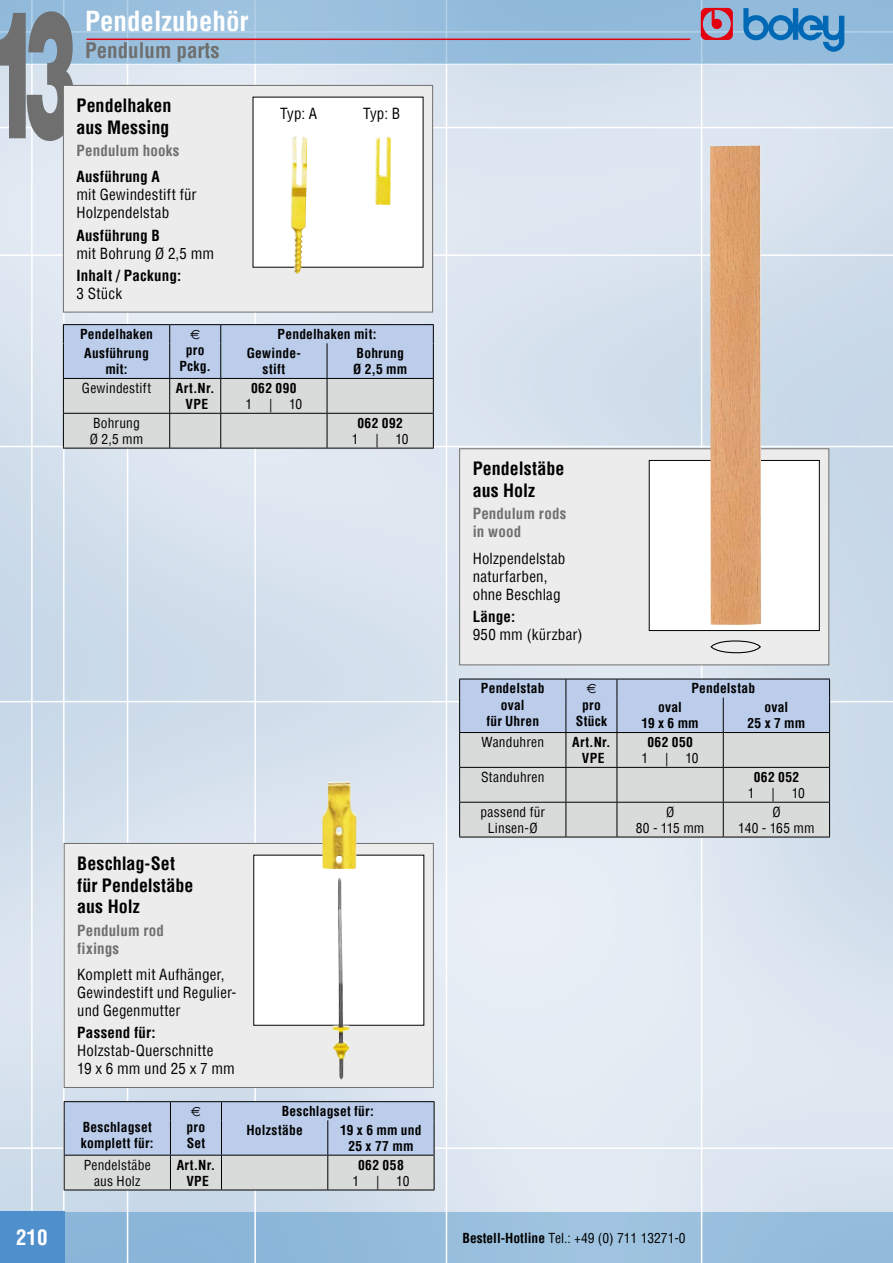
<style>
.page{position:relative;width:893px;height:1263px;background:#fff}
.page>*{position:absolute;margin:0;border:0;box-sizing:border-box;transform-origin:0 0}
.t1{font:900 180px "Helvetica";color:#6f6f6f;scale:.45 1}
.t2{font:700 condensed 27px "Helvetica";color:#fff}
.t3{font:700 condensed 21px "Helvetica";color:#6f6f6f}
.t4{font:700 condensed 21px "Helvetica";color:#fff}
.t5{font:700 condensed 18px/21.6px "Helvetica";color:#000}
.t6{font:condensed 15px/18px "Helvetica";letter-spacing:.01em;color:#000}
.t7{font:700 condensed 15px "Helvetica";letter-spacing:.01em;color:#000}
.t8{font:700 condensed 15px/18px "Helvetica";letter-spacing:.01em;color:#6f6f6f}
.t9{font:700 condensed 13.5px/16.2px "Helvetica";letter-spacing:.02em;color:#000;text-align:center}
.t10{font:condensed 13.5px/16.2px "Helvetica";letter-spacing:.015em;color:#000;text-align:center}
.s1{font-weight:700}
</style>
<div class="page">
<img style="left:0;top:65px;width:892px;height:1147px">
<div style="left:62px;top:1212px;width:831px;height:51px;background:#94bcdc"></div>
<hr style="left:127px;top:0;width:1px;height:1263px;background:#fff">
<hr style="left:254px;top:0;width:2px;height:1263px;background:#fff">
<hr style="left:446px;top:0;width:1px;height:1263px;background:#fff">
<hr style="left:701px;top:0;width:1px;height:1263px;background:#fff">
<hr style="left:0;top:254px;width:893px;height:2px;background:#fff">
<hr style="left:0;top:446px;width:893px;height:1px;background:#fff">
<hr style="left:0;top:701px;width:893px;height:1px;background:#fff">
<hr style="left:0;top:1147px;width:893px;height:2px;background:#fff">
<hr style="left:0;top:127px;width:893px;height:1px;background:#fff">
<hr style="left:63px;top:0;width:2px;height:1263px;background:#fff">
<hr style="left:31px;top:0;width:2px;height:1263px;background:#fff">
<div style="left:0;top:0;width:893px;height:64px;background:#96bcdc"></div>
<div style="left:0;top:1212px;width:65px;height:51px;background:#4f8fcc"></div>
<svg style="left:701px;top:8px;width:32px;height:32px"></svg>
<svg style="left:743px;top:8px;width:101px;height:44px"></svg>
<hr style="left:86px;top:39px;width:604px;height:1px;background:#e3000f">
<hr style="left:892px;top:1212px;width:1px;height:51px;background:#0068b4">
<hr style="left:892px;top:0;width:1px;height:64px;background:#0068b4">
<hr style="left:63px;top:448px;width:107px;height:1px;background:#000">
<hr style="left:170px;top:448px;width:51px;height:1px;background:#000">
<hr style="left:221px;top:448px;width:106px;height:1px;background:#000">
<hr style="left:327px;top:448px;width:107px;height:1px;background:#000">
<hr style="left:170px;top:324px;width:51px;height:1px;background:#000">
<hr style="left:221px;top:324px;width:106px;height:1px;background:#000">
<hr style="left:327px;top:324px;width:107px;height:1px;background:#000">
<hr style="left:63px;top:324px;width:107px;height:1px;background:#000">
<svg style="left:63px;top:325px;width:371px;height:123px"></svg>
<hr style="left:63px;top:344px;width:1px;height:34px;background:#000">
<hr style="left:169px;top:344px;width:1px;height:34px;background:#000">
<hr style="left:63px;top:378px;width:107px;height:1px;background:#000">
<hr style="left:459px;top:837px;width:107px;height:1px;background:#000">
<hr style="left:566px;top:837px;width:51px;height:1px;background:#000">
<hr style="left:617px;top:837px;width:106px;height:1px;background:#000">
<hr style="left:723px;top:837px;width:107px;height:1px;background:#000">
<svg style="left:459px;top:679px;width:371px;height:158px"></svg>
<hr style="left:459px;top:698px;width:1px;height:34px;background:#000">
<hr style="left:566px;top:698px;width:1px;height:34px;background:#000">
<hr style="left:459px;top:732px;width:107px;height:1px;background:#000">
<hr style="left:170px;top:1101px;width:51px;height:1px;background:#000">
<hr style="left:221px;top:1101px;width:107px;height:1px;background:#000">
<hr style="left:328px;top:1101px;width:106px;height:1px;background:#000">
<hr style="left:64px;top:1101px;width:106px;height:1px;background:#000">
<svg style="left:64px;top:1102px;width:371px;height:88px"></svg>
<hr style="left:64px;top:1120px;width:1px;height:35px;background:#000">
<hr style="left:170px;top:1120px;width:1px;height:35px;background:#000">
<hr style="left:64px;top:1155px;width:106px;height:1px;background:#000">
<div style="left:63px;top:85px;width:370px;height:227px;background:#ececec"></div>
<div style="left:63px;top:85px;width:370px;height:227px;border:1px solid #6f6f6f"></div>
<div style="left:253px;top:97px;width:170px;height:170px;background:#fff"></div>
<div style="left:460px;top:449px;width:369px;height:216px;background:#ececec"></div>
<div style="left:459px;top:448px;width:370px;height:217px;border:1px solid #6f6f6f"></div>
<div style="left:649px;top:460px;width:170px;height:170px;background:#fff"></div>
<div style="left:649px;top:460px;width:171px;height:171px;border:1px solid #000"></div>
<div style="left:64px;top:843px;width:369px;height:244px;background:#ececec"></div>
<div style="left:64px;top:843px;width:370px;height:245px;border:1px solid #6f6f6f"></div>
<div style="left:254px;top:855px;width:170px;height:170px;background:#fff"></div>
<img style="left:375px;top:136px;width:16px;height:69px">
<img style="left:290px;top:136px;width:17px;height:138px">
<img style="left:710px;top:146px;width:51px;height:479px">
<div style="left:711px;top:640px;width:50px;height:13px;border:1px solid #000;border-radius:50%"></div>
<img style="left:322px;top:781px;width:35px;height:88px">
<img style="left:333px;top:877px;width:17px;height:203px">
<h2 class="t2" style="left:85px;top:4px;width:165px">Pendelzubehör</h2>
<h1 class="t1" style="left:-11px;top:-34px;width:200px">13</h1>
<h3 class="t3" style="left:85px;top:37px;width:136px">Pendulum parts</h3>
<h3 class="t5" style="left:77px;top:94px;width:96px">Pendelhaken aus Messing</h3>
<p class="t8" style="left:77px;top:141px;width:104px">Pendulum hooks</p>
<p class="t7" style="left:77px;top:167px;width:85px">Ausführung A</p>
<p class="t6" style="left:77px;top:186px;width:121px">mit Gewindestift für<br>Holzpendelstab</p>
<p class="t7" style="left:77px;top:225px;width:85px">Ausführung B</p>
<p class="t6" style="left:77px;top:244px;width:139px">mit Bohrung Ø 2,5 mm</p>
<p class="t7" style="left:77px;top:266px;width:106px">Inhalt / Packung:</p>
<p class="t6" style="left:77px;top:284px;width:47px">3 Stück</p>
<p class="t6" style="left:280px;top:104px;width:39px">Typ: A</p>
<p class="t6" style="left:363px;top:104px;width:39px">Typ: B</p>
<p class="t9" style="left:80px;top:326px;width:75px">Pendelhaken</p>
<p class="t9" style="left:179px;top:326px;width:33px">€ pro<br>Pckg.</p>
<p class="t9" style="left:247px;top:324px;width:131px;line-height:18.6px;text-align:left;text-indent:31px">Pendelhaken mit:<br>Gewinde-</p>
<p class="t9" style="left:84px;top:345px;width:66px">Ausführung mit:</p>
<p class="t10" style="left:82px;top:380px;width:71px">Gewindestift</p>
<p class="t9" style="left:176px;top:379px;width:40px">Art.Nr.<br>VPE</p>
<p class="t9" style="left:251px;top:379px;width:47px">062 090</p>
<p class="t9" style="left:353px;top:344px;width:56px;text-align:left">Bohrung<br>Ø 2,5 mm</p>
<p class="t9" style="left:263px;top:360px;width:24px">stift</p>
<p class="t10" style="left:245px;top:396px;width:8px">1</p>
<p class="t10" style="left:269px;top:396px;width:5px">|</p>
<p class="t10" style="left:289px;top:396px;width:15px">10</p>
<p class="t10" style="left:90px;top:414px;width:55px;text-align:left">Bohrung<br>Ø 2,5 mm</p>
<p class="t9" style="left:357px;top:414px;width:47px">062 092</p>
<p class="t10" style="left:352px;top:431px;width:8px">1</p>
<p class="t10" style="left:375px;top:431px;width:35px">| 10</p>
<h3 class="t5" style="left:77px;top:852px;width:118px">Beschlag-Set für Pendelstäbe aus Holz</h3>
<p class="t8" style="left:77px;top:921px;width:88px">Pendulum rod fixings</p>
<p class="t6" style="left:77px;top:965px;width:161px">Komplett mit Aufhänger,<br>Gewindestift und Regulier&shy;und Gegenmutter</p>
<p class="t7" style="left:77px;top:1023px;width:80px">Passend für:</p>
<p class="t6" style="left:77px;top:1041px;width:159px">Holzstab-Querschnitte<br>19 x 6 mm und 25 x 7 mm</p>
<p class="t9" style="left:81px;top:1119px;width:74px;text-align:left">Beschlagset komplett für:</p>
<p class="t9" style="left:187px;top:1103px;width:20px">€ pro<br>Set</p>
<p class="t9" style="left:246px;top:1101px;width:129px;line-height:18.6px;text-align:left;text-indent:35px">Beschlagset für:<br>Holzstäbe</p>
<p class="t9" style="left:340px;top:1121px;width:83px">19 x 6 mm und<br>25 x 77 mm</p>
<p class="t10" style="left:84px;top:1156px;width:69px">Pendelstäbe aus Holz</p>
<p class="t9" style="left:177px;top:1156px;width:40px">Art.Nr.<br>VPE</p>
<p class="t9" style="left:358px;top:1156px;width:47px">062 058</p>
<p class="t10" style="left:352px;top:1172px;width:8px">1</p>
<p class="t10" style="left:376px;top:1172px;width:5px">|</p>
<p class="t10" style="left:396px;top:1172px;width:15px">10</p>
<h3 class="t5" style="left:473px;top:458px;width:93px">Pendelstäbe aus Holz</h3>
<p class="t8" style="left:473px;top:504px;width:95px">Pendulum rods in wood</p>
<p class="t6" style="left:473px;top:549px;width:94px">Holzpendelstab naturfarben, ohne Beschlag</p>
<p class="t7" style="left:473px;top:607px;width:44px">Länge:</p>
<p class="t6" style="left:473px;top:625px;width:111px">950 mm (kürzbar)</p>
<p class="t9" style="left:481px;top:680px;width:65px">Pendelstab oval<br>für Uhren</p>
<p class="t9" style="left:576px;top:680px;width:33px">€ pro<br>Stück</p>
<p class="t9" style="left:691px;top:680px;width:65px">Pendelstab</p>
<p class="t9" style="left:641px;top:699px;width:59px">oval<br>19 x 6 mm</p>
<p class="t9" style="left:747px;top:699px;width:59px">oval<br>25 x 7 mm</p>
<p class="t10" style="left:481px;top:734px;width:64px">Wanduhren</p>
<p class="t9" style="left:572px;top:733px;width:40px">Art.Nr.<br>VPE</p>
<p class="t9" style="left:647px;top:733px;width:47px">062 050</p>
<p class="t10" style="left:642px;top:750px;width:8px">1</p>
<p class="t10" style="left:665px;top:750px;width:5px">|</p>
<p class="t10" style="left:685px;top:750px;width:15px">10</p>
<p class="t10" style="left:481px;top:768px;width:65px">Standuhren</p>
<p class="t9" style="left:754px;top:768px;width:47px">062 052</p>
<p class="t10" style="left:748px;top:785px;width:8px">1</p>
<p class="t10" style="left:771px;top:785px;width:5px">|</p>
<p class="t10" style="left:792px;top:785px;width:15px">10</p>
<p class="t10" style="left:481px;top:803px;width:66px">passend für<br>Linsen-Ø</p>
<p class="t10" style="left:636px;top:803px;width:70px">Ø<br>80 - 115 mm</p>
<p class="t10" style="left:738px;top:803px;width:78px">Ø<br>140 - 165 mm</p>
<h3 class="t4" style="left:16px;top:1223px;width:33px">210</h3>
<p class="t10" style="left:463px;top:1229px;width:225px"><span class="s1">Bestell-Hotline</span> Tel.: +49 (0) 711 13271-0</p>
</div>
